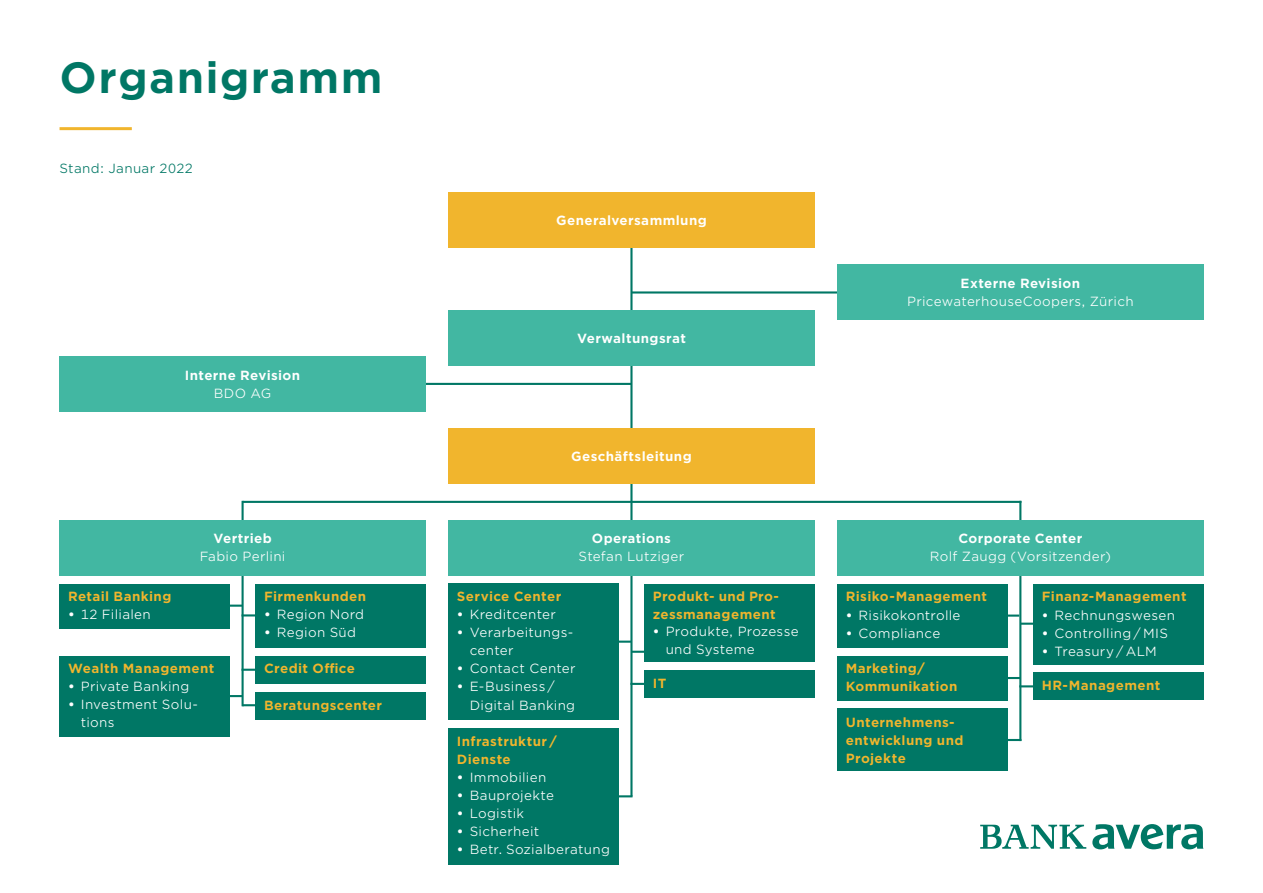
<style>
.page{position:relative;width:1263px;height:893px;background:#fff}
.page>*{position:absolute;margin:0;border:0;box-sizing:border-box;transform-origin:0 0}
.t1{font:700 42px "Gotham Office";letter-spacing:.03em;color:#007765}
.t2{font:12.75px/18px "Gotham Office";letter-spacing:.025em;color:#fff}
.t3{font:700 12.75px/18px "Gotham Office";letter-spacing:.03em;color:#f1b52d}
.t4{font:700 12.75px "Gotham Office";letter-spacing:.03em;color:#fff}
.t5{font:12.75px "Gotham Office";letter-spacing:.03em;color:#007765}
.s1{font-weight:700}
</style>
<div class="page">
<hr style="left:242px;top:614px;width:46px;height:2px;background:#007765">
<hr style="left:593px;top:641px;width:38px;height:2px;background:#007765">
<hr style="left:973px;top:614px;width:46px;height:3px;background:#007765">
<hr style="left:974px;top:677px;width:46px;height:2px;background:#007765">
<hr style="left:1019px;top:685px;width:34px;height:2px;background:#007765">
<hr style="left:1020px;top:623px;width:32px;height:2px;background:#007765">
<hr style="left:594px;top:795px;width:38px;height:2px;background:#007765">
<hr style="left:631px;top:651px;width:39px;height:2px;background:#007765">
<hr style="left:242px;top:669px;width:47px;height:2px;background:#007765">
<hr style="left:242px;top:704px;width:46px;height:2px;background:#007765">
<hr style="left:211px;top:695px;width:31px;height:2px;background:#007765">
<hr style="left:211px;top:605px;width:32px;height:2px;background:#007765">
<hr style="left:426px;top:383px;width:205px;height:2px;background:#007765">
<hr style="left:631px;top:291px;width:206px;height:3px;background:#007765">
<hr style="left:630px;top:246px;width:2px;height:550px;background:#007765">
<hr style="left:1019px;top:501px;width:2px;height:240px;background:#007765">
<hr style="left:242px;top:501px;width:2px;height:205px;background:#007765">
<hr style="left:243px;top:501px;width:778px;height:2px;background:#007765">
<hr style="left:976px;top:739px;width:45px;height:2px;background:#007765">
<hr style="left:630px;top:683px;width:39px;height:2px;background:#007765">
<svg style="left:980px;top:825px;width:106px;height:24px"></svg>
<svg style="left:1092px;top:824px;width:111px;height:25px"></svg>
<hr style="left:60px;top:127px;width:72px;height:3px;background:#f1b52d">
<div style="left:1033px;top:673px;width:170px;height:27px;background:#007765"></div>
<div style="left:1033px;top:584px;width:170px;height:80px;background:#007765"></div>
<div style="left:837px;top:709px;width:170px;height:62px;background:#007765"></div>
<div style="left:837px;top:656px;width:170px;height:44px;background:#007765"></div>
<div style="left:837px;top:584px;width:170px;height:63px;background:#007765"></div>
<div style="left:837px;top:520px;width:366px;height:55px;background:#42b7a2"></div>
<div style="left:644px;top:670px;width:170px;height:28px;background:#007765"></div>
<div style="left:644px;top:584px;width:170px;height:77px;background:#007765"></div>
<div style="left:448px;top:728px;width:170px;height:136px;background:#007765"></div>
<div style="left:448px;top:584px;width:170px;height:136px;background:#007765"></div>
<div style="left:448px;top:520px;width:366px;height:55px;background:#42b7a2"></div>
<div style="left:256px;top:692px;width:170px;height:27px;background:#007765"></div>
<div style="left:256px;top:656px;width:170px;height:27px;background:#007765"></div>
<div style="left:256px;top:584px;width:170px;height:63px;background:#007765"></div>
<div style="left:60px;top:656px;width:170px;height:80px;background:#007765"></div>
<div style="left:60px;top:584px;width:170px;height:44px;background:#007765"></div>
<div style="left:60px;top:520px;width:366px;height:55px;background:#42b7a2"></div>
<div style="left:448px;top:429px;width:366px;height:55px;background:#f1b52d"></div>
<div style="left:60px;top:356px;width:366px;height:56px;background:#42b7a2"></div>
<div style="left:448px;top:311px;width:366px;height:55px;background:#42b7a2"></div>
<div style="left:837px;top:265px;width:366px;height:55px;background:#42b7a2"></div>
<div style="left:448px;top:193px;width:366px;height:55px;background:#f1b52d"></div>
<h1 class="t1" style="left:60px;top:49px;width:325px">Organigramm</h1>
<p class="t5" style="left:60px;top:160px;width:135px">Stand: Januar 2022</p>
<p class="t4" style="left:185px;top:366px;width:117px">Interne Revision</p>
<p class="t2" style="left:214px;top:384px;width:59px">BDO AG</p>
<p class="t3" style="left:68px;top:588px;width:105px">Retail Banking</p>
<p class="t2" style="left:68px;top:605px;width:84px"><span class="s1">•</span> 12 Filialen</p>
<p class="t4" style="left:213px;top:530px;width:60px">Vertrieb</p>
<p class="t2" style="left:200px;top:547px;width:87px">Fabio Perlini</p>
<p class="t3" style="left:264px;top:588px;width:104px">Firmenkunden</p>
<p class="t2" style="left:264px;top:605px;width:102px"><span class="s1">•</span> Region Nord</p>
<p class="t2" style="left:264px;top:623px;width:94px"><span class="s1">•</span> Region Süd</p>
<p class="t3" style="left:68px;top:660px;width:148px">Wealth Management</p>
<p class="t2" style="left:68px;top:677px;width:123px"><span class="s1">•</span> Private Banking</p>
<p class="t2" style="left:81px;top:695px;width:119px;text-indent:-13px"><span class="s1">•</span> Investment Solu&shy;tions</p>
<p class="t3" style="left:264px;top:660px;width:92px">Credit Office</p>
<p class="t3" style="left:264px;top:696px;width:120px">Beratungscenter</p>
<p class="t4" style="left:556px;top:211px;width:152px">Generalversammlung</p>
<p class="t4" style="left:577px;top:329px;width:110px">Verwaltungsrat</p>
<p class="t4" style="left:571px;top:447px;width:122px">Geschäftsleitung</p>
<p class="t4" style="left:592px;top:530px;width:81px">Operations</p>
<p class="t2" style="left:579px;top:547px;width:107px">Stefan Lutziger</p>
<p class="t3" style="left:457px;top:588px;width:106px">Service Center</p>
<p class="t2" style="left:457px;top:605px;width:101px"><span class="s1">•</span> Kreditcenter</p>
<p class="t2" style="left:470px;top:623px;width:105px;text-indent:-13px"><span class="s1">•</span> Verarbeitungs&shy;center</p>
<p class="t2" style="left:457px;top:659px;width:120px"><span class="s1">•</span> Contact Center</p>
<p class="t2" style="left:470px;top:677px;width:107px;text-indent:-13px"><span class="s1">•</span> E-Business/<br>Digital Banking</p>
<p class="t3" style="left:457px;top:732px;width:102px">Infrastruktur/<br>Dienste</p>
<p class="t2" style="left:457px;top:768px;width:91px"><span class="s1">•</span> Immobilien</p>
<p class="t2" style="left:457px;top:786px;width:99px"><span class="s1">•</span> Bauprojekte</p>
<p class="t2" style="left:457px;top:804px;width:69px"><span class="s1">•</span> Logistik</p>
<p class="t2" style="left:457px;top:822px;width:84px"><span class="s1">•</span> Sicherheit</p>
<p class="t2" style="left:457px;top:840px;width:155px"><span class="s1">•</span> Betr. Sozialberatung</p>
<p class="t3" style="left:653px;top:588px;width:128px;line-height:17.2px">Produkt- und Pro&shy;zessmanagement</p>
<p class="t2" style="left:666px;top:622px;width:134px;text-indent:-13px"><span class="s1">•</span> Produkte, Prozesse und Systeme</p>
<p class="t3" style="left:653px;top:674px;width:15px">IT</p>
<p class="t4" style="left:961px;top:275px;width:121px">Externe Revision</p>
<p class="t2" style="left:907px;top:292px;width:228px">PricewaterhouseCoopers, Zürich</p>
<p class="t4" style="left:958px;top:530px;width:126px">Corporate Center</p>
<p class="t2" style="left:930px;top:547px;width:183px">Rolf Zaugg (Vorsitzender)</p>
<p class="t3" style="left:846px;top:588px;width:143px">Risiko-Management</p>
<p class="t2" style="left:846px;top:605px;width:116px"><span class="s1">•</span> Risikokontrolle</p>
<p class="t2" style="left:846px;top:623px;width:96px"><span class="s1">•</span> Compliance</p>
<p class="t3" style="left:846px;top:660px;width:113px">Marketing/<br>Kommunikation</p>
<p class="t3" style="left:846px;top:713px;width:119px">Unternehmens&shy;entwicklung und<br>Projekte</p>
<p class="t3" style="left:1042px;top:588px;width:146px">Finanz-Management</p>
<p class="t2" style="left:1042px;top:605px;width:135px"><span class="s1">•</span> Rechnungswesen</p>
<p class="t2" style="left:1042px;top:623px;width:128px"><span class="s1">•</span> Controlling/MIS</p>
<p class="t2" style="left:1042px;top:641px;width:117px"><span class="s1">•</span> Treasury/ ALM</p>
<p class="t3" style="left:1042px;top:677px;width:120px">HR-Management</p>
</div>
